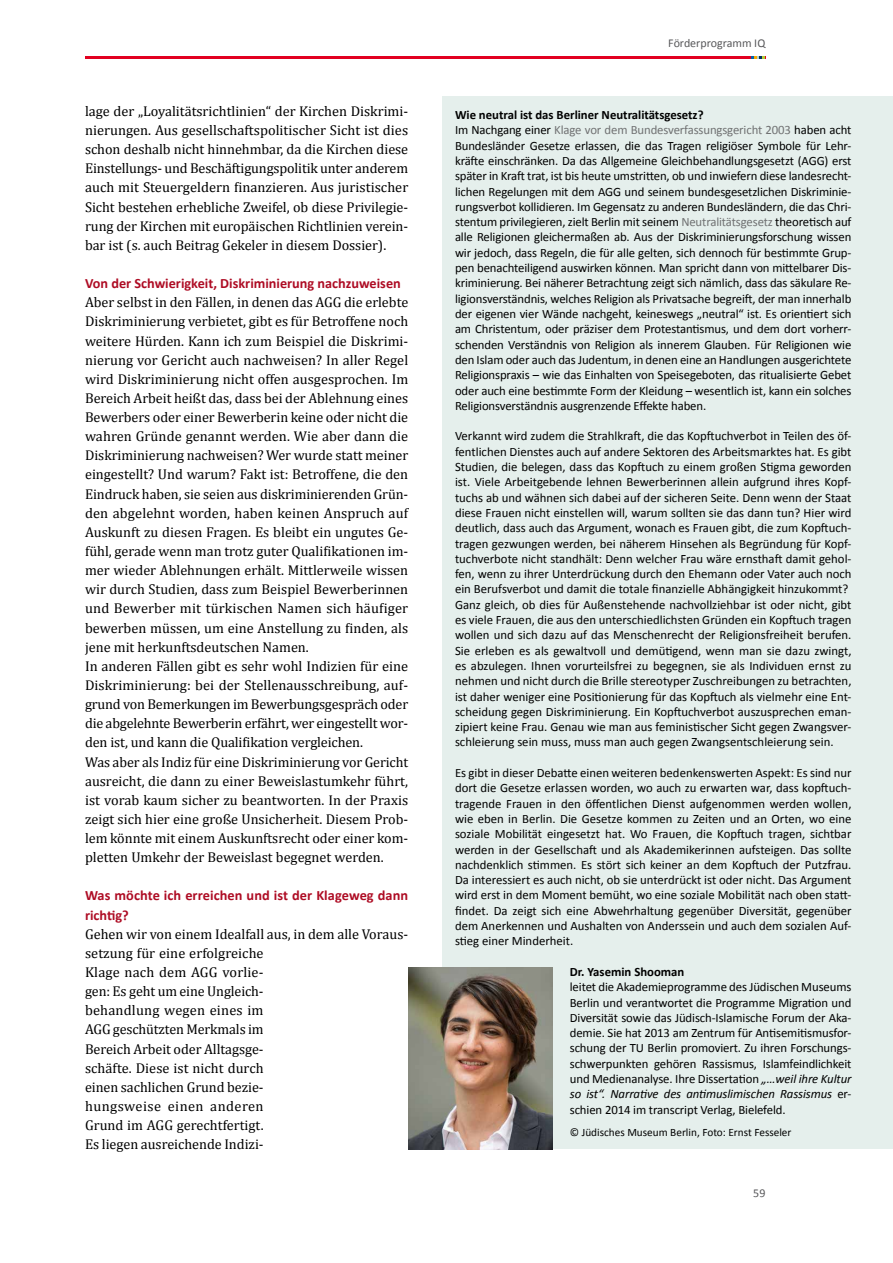
<style>
.page{position:relative;width:893px;height:1263px;background:#fff}
.page>*{position:absolute;margin:0;border:0;box-sizing:border-box;transform-origin:0 0}
.t1{font:14.25px/19.2px "Cambria";color:#000}
.t2{font:700 14.25px/19.2px "Calibri";color:#ae0c24}
.t3{font:12.75px/15.3px "Calibri";letter-spacing:-.01em;color:#000}
.t4{font:700 12.75px "Calibri";color:#000}
.t5{font:12px "Calibri";color:#58585a}
.t6{font:11.25px "Calibri";color:#000}
.s1{font-weight:700}
.s2{color:#707172}
.s3{font-style:italic}
</style>
<div class="page">
<hr style="left:85px;top:56px;width:680px;height:3px;background:#e20020">
<svg style="left:751px;top:56px;width:14px;height:3px"></svg>
<div style="left:442px;top:97px;width:451px;height:1052px;background:#e5efec"></div>
<img style="left:408px;top:967px;width:145px;height:182px">
<p class="t1" style="left:85px;top:101px;width:325px;text-align:justify">lage der „Loyalitätsrichtlinien“ der Kirchen Diskrimi&shy;nierungen. Aus gesellschaftspolitischer Sicht ist dies schon deshalb nicht hinnehmbar, da die Kirchen diese Einstellungs- und Beschäftigungspolitik unter anderem auch mit Steuergeldern finanzieren. Aus juristischer Sicht bestehen erhebliche Zweifel, ob diese Privilegie&shy;rung der Kirchen mit europäischen Richtlinien verein&shy;bar ist (s. auch Beitrag Gekeler in diesem Dossier).</p>
<p class="t2" style="left:85px;top:274px;width:317px">Von der Schwierigkeit, Diskriminierung nachzuweisen</p>
<p class="t1" style="left:85px;top:293px;width:325px">Aber selbst in den Fällen, in denen das AGG die erlebte Diskriminierung verbietet, gibt es für Betroffene noch weitere Hürden. Kann ich zum Beispiel die Diskrimi&shy;nierung vor Gericht auch nachweisen? In aller Regel wird Diskriminierung nicht offen ausgesprochen. Im Bereich Arbeit heißt das, dass bei der Ablehnung eines Bewerbers oder einer Bewerberin keine oder nicht die wahren Gründe genannt werden. Wie aber dann die Diskriminierung nachweisen? Wer wurde statt meiner eingestellt? Und warum? Fakt ist: Betroffene, die den Eindruck haben, sie seien aus diskriminierenden Grün&shy;den abgelehnt worden, haben keinen Anspruch auf Auskunft zu diesen Fragen. Es bleibt ein ungutes Ge&shy;fühl, gerade wenn man trotz guter Qualifikationen im&shy;mer wieder Ablehnungen erhält. Mittlerweile wissen wir durch Studien, dass zum Beispiel Bewerberinnen und Bewerber mit türkischen Namen sich häufiger bewerben müssen, um eine Anstellung zu finden, als jene mit herkunftsdeutschen Namen.<br>In anderen Fällen gibt es sehr wohl Indizien für eine Diskriminierung: bei der Stellenausschreibung, auf&shy;grund von Bemerkungen im Bewerbungsgespräch oder die abgelehnte Bewerberin erfährt, wer eingestellt wor&shy;den ist, und kann die Qualifikation vergleichen.<br>Was aber als Indiz für eine Diskriminierung vor Gericht ausreicht, die dann zu einer Beweislastumkehr führt, ist vorab kaum sicher zu beantworten. In der Praxis zeigt sich hier eine große Unsicherheit. Diesem Prob&shy;lem könnte mit einem Auskunftsrecht oder einer kom&shy;pletten Umkehr der Beweislast begegnet werden.</p>
<p class="t2" style="left:85px;top:886px;width:325px">Was möchte ich erreichen und ist der Klageweg dann richtig?</p>
<p class="t1" style="left:85px;top:924px;width:325px">Gehen wir von einem Idealfall aus, in dem alle Voraus&shy;setzung für eine erfolgreiche<br>Klage nach dem AGG vorlie-<br>gen: Es geht um eine Ungleich-<br>behandlung wegen eines im<br>AGG geschützten Merkmals im<br>Bereich Arbeit oder Alltagsge-<br>schäfte. Diese ist nicht durch<br>einen sachlichen Grund bezie-<br>hungsweise einen anderen<br>Grund im AGG gerechtfertigt.<br>Es liegen ausreichende Indizi-</p>
<p class="t5" style="left:668px;top:36px;width:99px">Förderprogramm IQ</p>
<p class="t3" style="left:455px;top:107px;width:398px"><span class="s1">Wie neutral ist das Berliner Neutralitätsgesetz?<br></span>Im Nachgang einer <span class="s2">Klage vor dem Bundesverfassungsgericht 2003</span> haben acht Bundesländer Gesetze erlassen, die das Tragen religiöser Symbole für Lehr&shy;kräfte einschränken. Da das Allgemeine Gleichbehandlungsgesetzt (AGG) erst später in Kraft trat, ist bis heute umstritten, ob und inwiefern diese landesrecht&shy;lichen Regelungen mit dem AGG und seinem bundesgesetzlichen Diskriminie&shy;rungsverbot kollidieren. Im Gegensatz zu anderen Bundesländern, die das Chri&shy;stentum privilegieren, zielt Berlin mit seinem <span class="s2">Neutralitätsgesetz</span> theoretisch auf alle Religionen gleichermaßen ab. Aus der Diskriminierungsforschung wissen wir jedoch, dass Regeln, die für alle gelten, sich dennoch für bestimmte Grup&shy;pen benachteiligend auswirken können. Man spricht dann von mittelbarer Dis&shy;kriminierung. Bei näherer Betrachtung zeigt sich nämlich, dass das säkulare Re&shy;ligionsverständnis, welches Religion als Privatsache begreift, der man innerhalb der eigenen vier Wände nachgeht, keineswegs „neutral“ ist. Es orientiert sich am Christentum, oder präziser dem Protestantismus, und dem dort vorherr&shy;schenden Verständnis von Religion als innerem Glauben. Für Religionen wie den Islam oder auch das Judentum, in denen eine an Handlungen ausgerichtete Religionspraxis – wie das Einhalten von Speisegeboten, das ritualisierte Gebet oder auch eine bestimmte Form der Kleidung – wesentlich ist, kann ein solches Religionsverständnis ausgrenzende Effekte haben.</p>
<p class="t3" style="left:455px;top:429px;width:398px">Verkannt wird zudem die Strahlkraft, die das Kopftuchverbot in Teilen des öf&shy;fentlichen Dienstes auch auf andere Sektoren des Arbeitsmarktes hat. Es gibt Studien, die belegen, dass das Kopftuch zu einem großen Stigma geworden ist. Viele Arbeitgebende lehnen Bewerberinnen allein aufgrund ihres Kopf&shy;tuchs ab und wähnen sich dabei auf der sicheren Seite. Denn wenn der Staat diese Frauen nicht einstellen will, warum sollten sie das dann tun? Hier wird deutlich, dass auch das Argument, wonach es Frauen gibt, die zum Kopftuch&shy;tragen gezwungen werden, bei näherem Hinsehen als Begründung für Kopf&shy;tuchverbote nicht standhält: Denn welcher Frau wäre ernsthaft damit gehol&shy;fen, wenn zu ihrer Unterdrückung durch den Ehemann oder Vater auch noch ein Berufsverbot und damit die totale finanzielle Abhängigkeit hinzukommt?<br>Ganz gleich, ob dies für Außenstehende nachvollziehbar ist oder nicht, gibt es viele Frauen, die aus den unterschiedlichsten Gründen ein Kopftuch tragen wollen und sich dazu auf das Menschenrecht der Religionsfreiheit berufen.<br>Sie erleben es als gewaltvoll und demütigend, wenn man sie dazu zwingt, es abzulegen. Ihnen vorurteilsfrei zu begegnen, sie als Individuen ernst zu nehmen und nicht durch die Brille stereotyper Zuschreibungen zu betrachten, ist daher weniger eine Positionierung für das Kopftuch als vielmehr eine Ent&shy;scheidung gegen Diskriminierung. Ein Kopftuchverbot auszusprechen eman&shy;zipiert keine Frau. Genau wie man aus feministischer Sicht gegen Zwangsver&shy;schleierung sein muss, muss man auch gegen Zwangsentschleierung sein.</p>
<p class="t3" style="left:455px;top:765px;width:398px;text-align:justify">Es gibt in dieser Debatte einen weiteren bedenkenswerten Aspekt: Es sind nur dort die Gesetze erlassen worden, wo auch zu erwarten war, dass kopftuch&shy;tragende Frauen in den öffentlichen Dienst aufgenommen werden wollen, wie eben in Berlin. Die Gesetze kommen zu Zeiten und an Orten, wo eine soziale Mobilität eingesetzt hat. Wo Frauen, die Kopftuch tragen, sichtbar werden in der Gesellschaft und als Akademikerinnen aufsteigen. Das sollte nachdenklich stimmen. Es stört sich keiner an dem Kopftuch der Putzfrau.<br>Da interessiert es auch nicht, ob sie unterdrückt ist oder nicht. Das Argument wird erst in dem Moment bemüht, wo eine soziale Mobilität nach oben statt&shy;findet. Da zeigt sich eine Abwehrhaltung gegenüber Diversität, gegenüber dem Anerkennen und Aushalten von Anderssein und auch dem sozialen Auf&shy;stieg einer Minderheit.</p>
<p class="t4" style="left:570px;top:963px;width:116px">Dr. Yasemin Shooman</p>
<p class="t3" style="left:570px;top:979px;width:283px;text-align:justify">leitet die Akademieprogramme des Jüdischen Museums Berlin und verantwortet die Programme Migration und Diversität sowie das Jüdisch-Islamische Forum der Aka&shy;demie. Sie hat 2013 am Zentrum für Antisemitismusfor&shy;schung der TU Berlin promoviert. Zu ihren Forschungs&shy;schwerpunkten gehören Rassismus, Islamfeindlichkeit und Medienanalyse. Ihre Dissertation <span class="s3">„…weil ihre Kultur so ist“. Narrative des antimuslimischen Rassismus</span> er&shy;schien 2014 im transcript Verlag, Bielefeld.</p>
<p class="t6" style="left:570px;top:1125px;width:223px">© Jüdisches Museum Berlin, Foto: Ernst Fesseler</p>
<p class="t5" style="left:753px;top:1185px;width:14px">59</p>
</div>
